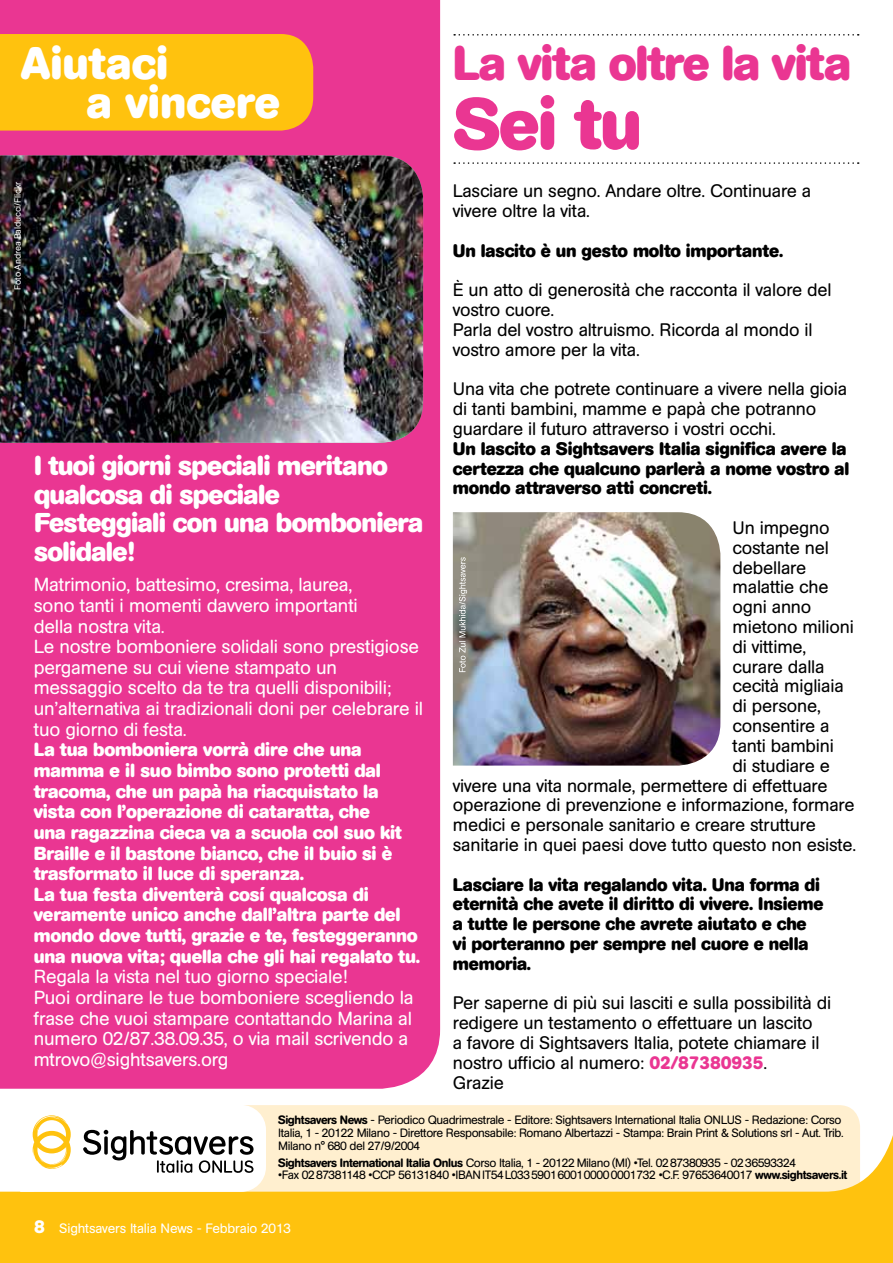
<style>
.page{position:relative;width:893px;height:1263px;background:#fff}
.page>*{position:absolute;margin:0;border:0;box-sizing:border-box;transform-origin:0 0}
.t1{font:700 72px "AG Book Rounded";color:#ea3692}
.t2{font:700 48px "AG Book Rounded";letter-spacing:-.025em;color:#ea3692}
.t3{font:700 45px/39px "AG Book Rounded";color:#fff}
.t4{font:700 27px/28.5px "AG Book Rounded";letter-spacing:-.025em;color:#fff}
.t5{font:18.75px/20.7px "AG Book Rounded";letter-spacing:-.01em;color:#fff}
.t6{font:700 18.75px/20.7px "AG Book Rounded";letter-spacing:-.01em;color:#fff}
.t7{font:18px/19.8px "AG Book Rounded";letter-spacing:-.01em;color:#000}
.t8{font:700 18px/19.8px "AG Book Rounded";letter-spacing:-.01em;color:#000}
.t9{font:13.5px "AG Book Rounded";letter-spacing:-.01em;color:#fff}
.t10{font:12px/12.8px "AG Book Rounded";letter-spacing:-.035em;color:#000}
.t11{font:9px "AG Book Rounded";letter-spacing:-.01em;color:#fff}
.s1{font-weight:700;color:#ea3692}
.s2{font-weight:500}
.s3{font-weight:700;font-size:18px}
</style>
<div class="page">
<div style="left:0;top:0;width:440px;height:1089px;background:#ea3692"></div>
<img style="left:0;top:155px;width:423px;height:289px">
<div style="left:0;top:34px;width:313px;height:97px;background:#ffc20e"></div>
<div style="left:34px;top:1105px;width:826px;height:158px;background:#ffefcf;border-radius:21px"></div>
<svg style="left:0;top:1118px;width:893px;height:145px;fill:#ffc20e"></svg>
<svg style="left:20px;top:1105px;width:246px;height:87px;background:#e7e4dc"></svg>
<svg style="left:454px;top:34px;width:405px;height:2px"></svg>
<svg style="left:454px;top:162px;width:405px;height:2px"></svg>
<img style="left:453px;top:512px;width:267px;height:253px">
<svg style="left:459px;top:557px;width:8px;height:115px"></svg>
<h3 class="t3" style="left:87px;top:44px;width:195px;text-indent:-66px">Aiutaci<br>a vincere</h3>
<p class="t11" style="left:13px;top:290px;width:109px;rotate:-90deg">Foto Andrea Balducci/Flickr</p>
<h3 class="t4" style="left:34px;top:452px;width:391px">I tuoi giorni speciali meritano qualcosa di speciale<br>Festeggiali con una bomboniera solidale!</h3>
<p class="t5" style="left:34px;top:575px;width:391px">Matrimonio, battesimo, cresima, laurea,<br>sono tanti i momenti davvero importanti<br>della nostra vita.<br>Le nostre bomboniere solidali sono prestigiose pergamene su cui viene stampato un messaggio scelto da te tra quelli disponibili; un’alternativa ai tradizionali doni per celebrare il tuo giorno di festa.</p>
<p class="t6" style="left:34px;top:740px;width:388px">La tua bomboniera vorrà dire che una mamma e il suo bimbo sono protetti dal tracoma, che un papà ha riacquistato la vista con l’operazione di cataratta, che<br>una ragazzina cieca va a scuola col suo kit Braille e il bastone bianco, che il buio si è trasformato il luce di speranza.<br>La tua festa diventerà cosí qualcosa di veramente unico anche dall’altra parte del mondo dove tutti, grazie e te, festeggeranno una nuova vita; quella che gli hai regalato tu.</p>
<p class="t5" style="left:34px;top:966px;width:381px">Regala la vista nel tuo giorno speciale!<br>Puoi ordinare le tue bomboniere scegliendo la frase che vuoi stampare contattando Marina al numero 02/87.38.09.35, o via mail scrivendo a mtrovo@sightsavers.org</p>
<h2 class="t2" style="left:453px;top:36px;width:400px">La vita oltre la vita</h2>
<h1 class="t1" style="left:453px;top:82px;width:190px">Sei tu</h1>
<p class="t7" style="left:453px;top:181px;width:360px">Lasciare un segno. Andare oltre. Continuare a vivere oltre la vita.</p>
<p class="t8" style="left:453px;top:241px;width:332px">Un lascito è un gesto molto importante.</p>
<p class="t7" style="left:453px;top:280px;width:380px">È un atto di generosità che racconta il valore del vostro cuore.<br>Parla del vostro altruismo. Ricorda al mondo il vostro amore per la vita.</p>
<p class="t7" style="left:453px;top:379px;width:396px">Una vita che potrete continuare a vivere nella gioia di tanti bambini, mamme e papà che potranno guardare il futuro attraverso i vostri occhi.</p>
<p class="t8" style="left:453px;top:439px;width:398px">Un lascito a Sightsavers Italia significa avere la certezza che qualcuno parlerà a nome vostro al mondo attraverso atti concreti.</p>
<p class="t7" style="left:733px;top:518px;width:98px">Un impegno</p>
<p class="t7" style="left:733px;top:538px;width:98px">costante nel</p>
<p class="t7" style="left:733px;top:558px;width:75px">debellare</p>
<p class="t7" style="left:733px;top:577px;width:97px">malattie che</p>
<p class="t7" style="left:733px;top:597px;width:80px">ogni anno</p>
<p class="t7" style="left:733px;top:617px;width:123px">mietono milioni</p>
<p class="t7" style="left:733px;top:637px;width:75px">di vittime,</p>
<p class="t7" style="left:733px;top:657px;width:93px">curare dalla</p>
<p class="t7" style="left:733px;top:676px;width:113px">cecità migliaia</p>
<p class="t7" style="left:733px;top:696px;width:90px">di persone,</p>
<p class="t7" style="left:733px;top:716px;width:99px">consentire a</p>
<p class="t7" style="left:733px;top:736px;width:103px">tanti bambini</p>
<p class="t7" style="left:733px;top:756px;width:99px">di studiare e</p>
<p class="t7" style="left:453px;top:775px;width:376px">vivere una vita normale, permettere di effettuare</p>
<p class="t7" style="left:453px;top:795px;width:403px">operazione di prevenzione e informazione, formare</p>
<p class="t7" style="left:453px;top:815px;width:364px">medici e personale sanitario e creare strutture</p>
<p class="t7" style="left:453px;top:835px;width:405px">sanitarie in quei paesi dove tutto questo non esiste.</p>
<p class="t8" style="left:453px;top:874px;width:372px">Lasciare la vita regalando vita. Una forma di eternità che avete il diritto di vivere. Insieme a tutte le persone che avrete aiutato e che vi porteranno per sempre nel cuore e nella memoria.</p>
<p class="t7" style="left:453px;top:993px;width:380px">Per saperne di più sui lasciti e sulla possibilità di redigere un testamento o effettuare un lascito<br>a favore di Sightsavers Italia, potete chiamare il nostro ufficio al numero: <span class="s1">02/87380935</span>.<br>Grazie</p>
<p class="t10" style="left:278px;top:1113px;width:567px"><span class="s2">Sightsavers News</span> - Periodico Quadrimestrale - Editore: Sightsavers International Italia ONLUS - Redazione: Corso<br>Italia, 1 - 20122 Milano - Direttore Responsabile: Romano Albertazzi - Stampa: Brain Print &amp; Solutions srl - Aut. Trib.<br>Milano n° 680 del 27/9/2004</p>
<p class="t10" style="left:278px;top:1156px;width:519px"><span class="s2">Sightsavers International Italia Onlus</span> Corso Italia, 1 - 20122 Milano (MI) •Tel. 02 87380935 - 02 36593324</p>
<p class="t10" style="left:278px;top:1169px;width:570px">•Fax 02 87381148 •CCP 56131840 •IBAN IT54 L033 5901 6001 0000 0001 732 •C.F. 97653640017 <span class="s2">www.sightsavers.it</span></p>
<p class="t9" style="left:34px;top:1221px;width:259px"><span class="s3">8</span> Sightsavers Italia News - Febbraio 2013</p>
</div>
